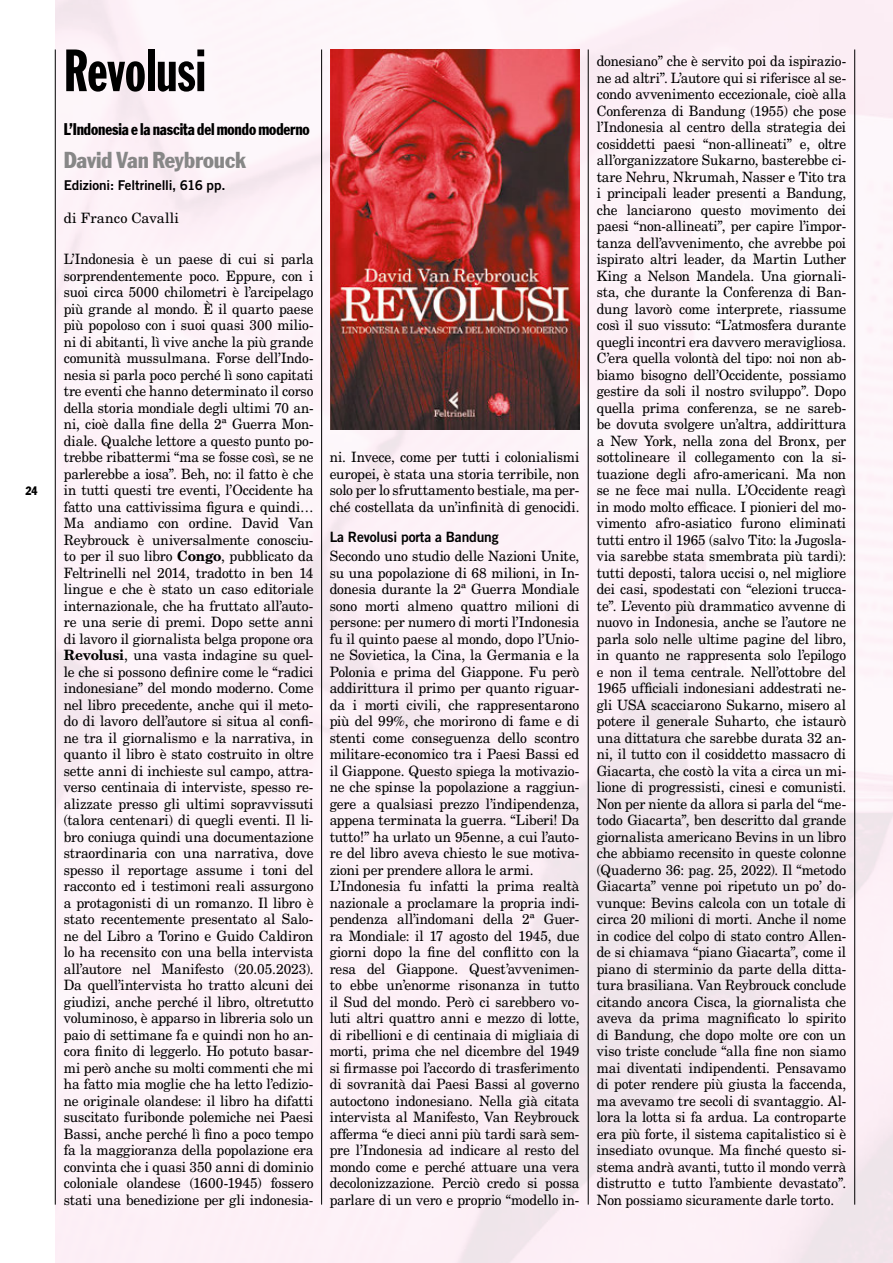
<style>
.page{position:relative;width:893px;height:1263px;background:#fff}
.page>*{position:absolute;margin:0;border:0;box-sizing:border-box;transform-origin:0 0}
.t1{font:extra-condensed 58.5px "Franklin Gothic";color:#000}
.t2{font:condensed 22.5px "Franklin Gothic";letter-spacing:-.005em;color:#878787}
.t3{font:condensed 16.5px "Franklin Gothic";letter-spacing:-.01em;color:#000;scale:.9 1}
.t4{font:14.25px/16.5px "New Century Schlbk LT Std";letter-spacing:-.01em;color:#000;text-align:justify;scale:.95 1}
.t5{font:14.25px/16.5px "New Century Schlbk LT Std";letter-spacing:-.01em;color:#000;text-align:justify;scale:.96 1}
.t6{font:14.25px "Trade Gothic LT Std Bd 2";letter-spacing:-.015em;color:#000}
.t7{font:14.25px "New Century Schlbk LT Std";letter-spacing:.015em;color:#000}
.t8{font:13.5px "Trade Gothic LT Std Bd 2";letter-spacing:-.01em;color:#000}
.t9{font:condensed 12px "Franklin Gothic";color:#000;scale:.94 1}
.s1{font-weight:700}
</style>
<div class="page">
<img style="left:55px;top:0;width:838px;height:1263px">
<hr style="left:321px;top:49px;width:1px;height:1155px;background:#000">
<hr style="left:588px;top:49px;width:1px;height:1155px;background:#000">
<hr style="left:854px;top:49px;width:1px;height:1155px;background:#000">
<hr style="left:55px;top:49px;width:1px;height:1155px;background:#000">
<img style="left:331px;top:49px;width:248px;height:380px">
<p class="t9" style="left:25px;top:483px;width:14px">24</p>
<h1 class="t1" style="left:64px;top:39px;width:143px">Revolusi</h1>
<p class="t3" style="left:64px;top:119px;width:275px">L’Indonesia e la nascita del mondo moderno</p>
<h2 class="t2" style="left:64px;top:146px;width:184px">David Van Reybrouck</h2>
<p class="t8" style="left:64px;top:177px;width:163px">Edizioni: Feltrinelli, 616 pp.</p>
<p class="t7" style="left:64px;top:210px;width:117px">di Franco Cavalli</p>
<p class="t4" style="left:64px;top:251px;width:264px">L’Indonesia è un paese di cui si parla sorprendentemente poco. Eppure, con i suoi circa 5000 chilometri è l’arcipelago più grande al mondo. È il quarto paese più popoloso con i suoi quasi 300 milio&shy;ni di abitanti, lì vive anche la più grande comunità mussulmana. Forse dell’Indo&shy;nesia si parla poco perché lì sono capitati tre eventi che hanno determinato il corso della storia mondiale degli ultimi 70 an&shy;ni, cioè dalla fine della 2ª Guerra Mon&shy;diale. Qualche lettore a questo punto po&shy;trebbe ribattermi “ma se fosse così, se ne parlerebbe a iosa”. Beh, no: il fatto è che in tutti questi tre eventi, l’Occidente ha fatto una cattivissima figura e quindi… Ma andiamo con ordine. David Van Reybrouck è universalmente conosciu&shy;to per il suo libro <span class="s1">Congo</span>, pubblicato da Feltrinelli nel 2014, tradotto in ben 14 lingue e che è stato un caso editoriale internazionale, che ha fruttato all’auto&shy;re una serie di premi. Dopo sette anni di lavoro il giornalista belga propone ora <span class="s1">Revolusi</span>, una vasta indagine su quel&shy;le che si possono definire come le “radici indonesiane” del mondo moderno. Come nel libro precedente, anche qui il meto&shy;do di lavoro dell’autore si situa al confi&shy;ne tra il giornalismo e la narrativa, in quanto il libro è stato costruito in oltre sette anni di inchieste sul campo, attra&shy;verso centinaia di interviste, spesso re&shy;alizzate presso gli ultimi sopravvissuti (talora centenari) di quegli eventi. Il li&shy;bro coniuga quindi una documentazione straordinaria con una narrativa, dove spesso il reportage assume i toni del racconto ed i testimoni reali assurgono a protagonisti di un romanzo. Il libro è stato recentemente presentato al Salo&shy;ne del Libro a Torino e Guido Caldiron lo ha recensito con una bella intervista all’autore nel Manifesto (20.05.2023).<br>Da quell’intervista ho tratto alcuni dei giudizi, anche perché il libro, oltretutto voluminoso, è apparso in libreria solo un paio di settimane fa e quindi non ho an&shy;cora finito di leggerlo. Ho potuto basar&shy;mi però anche su molti commenti che mi ha fatto mia moglie che ha letto l’edizio&shy;ne originale olandese: il libro ha difatti suscitato furibonde polemiche nei Paesi Bassi, anche perché lì fino a poco tempo fa la maggioranza della popolazione era convinta che i quasi 350 anni di dominio coloniale olandese (1600-1945) fossero stati una benedizione per gli indonesia-</p>
<p class="t5" style="left:330px;top:449px;width:262px">ni. Invece, come per tutti i colonialismi europei, è stata una storia terribile, non solo per lo sfruttamento bestiale, ma per&shy;ché costellata da un’infinità di genocidi.</p>
<p class="t6" style="left:330px;top:528px;width:170px">La Revolusi porta a Bandung</p>
<p class="t5" style="left:330px;top:548px;width:262px;text-align:left">Secondo uno studio delle Nazioni Unite, su una popolazione di 68 milioni, in In&shy;donesia durante la 2ª Guerra Mondiale sono morti almeno quattro milioni di persone: per numero di morti l’Indonesia fu il quinto paese al mondo, dopo l’Unio&shy;ne Sovietica, la Cina, la Germania e la Polonia e prima del Giappone. Fu però addirittura il primo per quanto riguar&shy;da i morti civili, che rappresentarono più del 99%, che morirono di fame e di stenti come conseguenza dello scontro militare-economico tra i Paesi Bassi ed il Giappone. Questo spiega la motivazio&shy;ne che spinse la popolazione a raggiun&shy;gere a qualsiasi prezzo l’indipendenza, appena terminata la guerra. “Liberi! Da tutto!” ha urlato un 95enne, a cui l’auto&shy;re del libro aveva chiesto le sue motiva&shy;zioni per prendere allora le armi.<br>L’Indonesia fu infatti la prima realtà nazionale a proclamare la propria indi&shy;pendenza all’indomani della 2ª Guer&shy;ra Mondiale: il 17 agosto del 1945, due giorni dopo la fine del conflitto con la resa del Giappone. Quest’avvenimen&shy;to ebbe un’enorme risonanza in tutto il Sud del mondo. Però ci sarebbero vo&shy;luti altri quattro anni e mezzo di lotte, di ribellioni e di centinaia di migliaia di morti, prima che nel dicembre del 1949 si firmasse poi l’accordo di trasferimento di sovranità dai Paesi Bassi al governo autoctono indonesiano. Nella già citata intervista al Manifesto, Van Reybrouck afferma “e dieci anni più tardi sarà sem&shy;pre l’Indonesia ad indicare al resto del mondo come e perché attuare una vera decolonizzazione. Perciò credo si possa parlare di un vero e proprio “modello in-</p>
<p class="t4" style="left:597px;top:53px;width:264px">donesiano” che è servito poi da ispirazio&shy;ne ad altri”. L’autore qui si riferisce al se&shy;condo avvenimento eccezionale, cioè alla Conferenza di Bandung (1955) che pose l’Indonesia al centro della strategia dei cosiddetti paesi “non-allineati” e, oltre all’organizzatore Sukarno, basterebbe ci&shy;tare Nehru, Nkrumah, Nasser e Tito tra i principali leader presenti a Bandung, che lanciarono questo movimento dei paesi “non-allineati”, per capire l’impor&shy;tanza dell’avvenimento, che avrebbe poi ispirato altri leader, da Martin Luther King a Nelson Mandela. Una giornali&shy;sta, che durante la Conferenza di Ban&shy;dung lavorò come interprete, riassume così il suo vissuto: “L’atmosfera durante quegli incontri era davvero meravigliosa.<br>C’era quella volontà del tipo: noi non ab&shy;biamo bisogno dell’Occidente, possiamo gestire da soli il nostro sviluppo”. Dopo quella prima conferenza, se ne sareb&shy;be dovuta svolgere un’altra, addirittura a New York, nella zona del Bronx, per sottolineare il collegamento con la si&shy;tuazione degli afro-americani. Ma non se ne fece mai nulla. L’Occidente reagì in modo molto efficace. I pionieri del mo&shy;vimento afro-asiatico furono eliminati tutti entro il 1965 (salvo Tito: la Jugosla&shy;via sarebbe stata smembrata più tardi): tutti deposti, talora uccisi o, nel migliore dei casi, spodestati con “elezioni trucca&shy;te”. L’evento più drammatico avvenne di nuovo in Indonesia, anche se l’autore ne parla solo nelle ultime pagine del libro, in quanto ne rappresenta solo l’epilogo e non il tema centrale. Nell’ottobre del 1965 ufficiali indonesiani addestrati ne&shy;gli USA scacciarono Sukarno, misero al potere il generale Suharto, che istaurò una dittatura che sarebbe durata 32 an&shy;ni, il tutto con il cosiddetto massacro di Giacarta, che costò la vita a circa un mi&shy;lione di progressisti, cinesi e comunisti.<br>Non per niente da allora si parla del “me&shy;todo Giacarta”, ben descritto dal grande giornalista americano Bevins in un libro che abbiamo recensito in queste colonne (Quaderno 36: pag. 25, 2022). Il “metodo Giacarta” venne poi ripetuto un po’ do&shy;vunque: Bevins calcola con un totale di circa 20 milioni di morti. Anche il nome in codice del colpo di stato contro Allen&shy;de si chiamava “piano Giacarta”, come il piano di sterminio da parte della ditta&shy;tura brasiliana. Van Reybrouck conclude citando ancora Cisca, la giornalista che aveva da prima magnificato lo spirito di Bandung, che dopo molte ore con un viso triste conclude “alla fine non siamo mai diventati indipendenti. Pensavamo di poter rendere più giusta la faccenda, ma avevamo tre secoli di svantaggio. Al&shy;lora la lotta si fa ardua. La controparte era più forte, il sistema capitalistico si è insediato ovunque. Ma finché questo si&shy;stema andrà avanti, tutto il mondo verrà distrutto e tutto l’ambiente devastato”.<br>Non possiamo sicuramente darle torto.</p>
</div>
